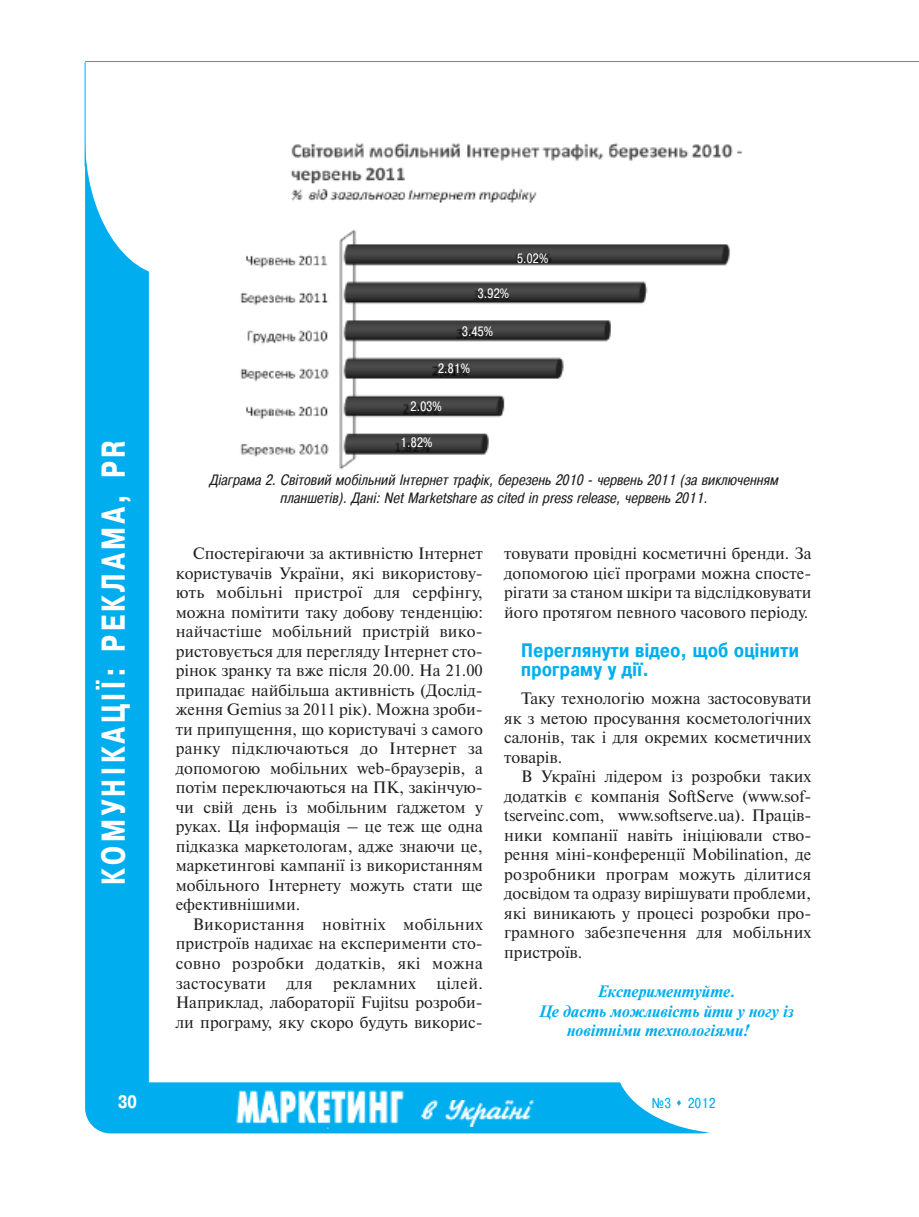
<style>
.page{position:relative;width:919px;height:1217px;background:#fff}
.page>*{position:absolute;margin:0;border:0;box-sizing:border-box;transform-origin:0 0}
.t1{font:700 33px "Pragmatica Cond C";letter-spacing:.13em;color:#fff;scale:.9 1}
.t2{font:700 19.5px/19.5px "Pragmatica Cond C";letter-spacing:.02em;color:#00aeef}
.t3{font:700 18px "Pragmatica Cond C";color:#fff}
.t4{font:16.5px/19.5px "Newton C";color:#231f20;text-align:justify}
.t5{font:italic 700 16.5px "Newton C";color:#00aeef}
.t6{font:italic 15px/18px "Pragmatica Cond C";letter-spacing:.02em;color:#231f20;text-align:center}
.t7{font:14.25px "Pragmatica Cond C";color:#00aeef}
.t8{font:13.5px "Pragmatica Cond C";letter-spacing:.015em;color:#fff}
</style>
<div class="page">
<div style="left:85px;top:112px;width:64px;height:1019px;background:#00aeef;border-radius:32px"></div>
<div style="left:85px;top:1082px;width:642px;height:51px;background:#00aeef;border-radius:26px"></div>
<img style="left:236px;top:1090px;width:169px;height:38px">
<img style="left:421px;top:1100px;width:112px;height:26px">
<div style="left:85px;top:0;width:172px;height:276px;background:#fff;border-radius:50%"></div>
<div style="left:615px;top:991px;width:226px;height:142px;background:#fff;border-radius:50%"></div>
<hr style="left:85px;top:62px;width:1px;height:104px;background:#00aeef">
<hr style="left:85px;top:61px;width:833px;height:1px;background:#00aeef">
<img style="left:240px;top:142px;width:502px;height:328px">
<h1 class="t1" style="left:94px;top:884px;width:495px;rotate:-90deg">КОМУНІКАЦІЇ: РЕКЛАМА, PR</h1>
<p class="t8" style="left:517px;top:250px;width:33px">5.02%</p>
<p class="t8" style="left:478px;top:285px;width:33px">3.92%</p>
<p class="t8" style="left:462px;top:323px;width:33px">3.45%</p>
<p class="t8" style="left:438px;top:360px;width:33px">2.81%</p>
<p class="t8" style="left:410px;top:399px;width:33px">2.03%</p>
<p class="t8" style="left:400px;top:435px;width:33px">1.82%</p>
<p class="t6" style="left:209px;top:470px;width:572px">Діаграма 2. Світовий мобільний Інтернет трафік, березень 2010 - червень 2011 (за виключенням планшетів). Дані: Net Marketshare as cited in press release, червень 2011.</p>
<p class="t4" style="left:176px;top:543px;width:309px;text-indent:17px">Спостерігаючи за активністю Інтернет користувачів України, які використову&shy;ють мобільні пристрої для серфінгу, можна помітити таку добову тенденцію: найчастіше мобільний пристрій вико&shy;ристовується для перегляду Інтернет сто&shy;рінок зранку та вже після 20.00. На 21.00 припадає найбільша активність (Дослід&shy;ження Gemius за 2011 рік). Можна зроби&shy;ти припущення, що користувачі з самого ранку підключаються до Інтернет за допомогою мобільних web-браузерів, а потім переключаються на ПК, закінчую&shy;чи свій день із мобільним ґаджетом у руках. Ця інформація – це теж ще одна підказка маркетологам, адже знаючи це, маркетингові кампанії із використанням мобільного Інтернету можуть стати ще ефективнішими.</p>
<p class="t4" style="left:176px;top:914px;width:309px;text-indent:17px">Використання новітніх мобільних пристроїв надихає на експерименти сто&shy;совно розробки додатків, які можна застосувати для рекламних цілей.<br>Наприклад, лабораторії Fujitsu розроби&shy;ли програму, яку скоро будуть викорис-</p>
<p class="t4" style="left:504px;top:543px;width:309px">товувати провідні косметичні бренди. За допомогою цієї програми можна спосте&shy;рігати за станом шкіри та відслідковувати його протягом певного часового періоду.</p>
<p class="t2" style="left:521px;top:640px;width:279px">Переглянути відео, щоб оцінити програму у дії.</p>
<p class="t4" style="left:504px;top:688px;width:309px;text-indent:17px">Таку технологію можна застосовувати як з метою просування косметологічних салонів, так і для окремих косметичних товарів.</p>
<p class="t4" style="left:504px;top:766px;width:309px;text-indent:17px">В Україні лідером із розробки таких додатків є компанія SoftServe (www.sof&shy;tserveinc.com, www.softserve.ua). Праців&shy;ники компанії навіть ініціювали ство&shy;рення міні-конференції Mobilination, де розробники програм можуть ділитися досвідом та одразу вирішувати проблеми, які виникають у процесі розробки про&shy;грамного забезпечення для мобільних пристроїв.</p>
<p class="t5" style="left:597px;top:981px;width:139px">Експериментуйте.</p>
<p class="t5" style="left:538px;top:1000px;width:256px">Це дасть можливість йти у ногу із</p>
<p class="t5" style="left:567px;top:1020px;width:183px">новітніми технологіями!</p>
<p class="t3" style="left:118px;top:1090px;width:20px">30</p>
<p class="t7" style="left:652px;top:1093px;width:65px">№3 ▲ 2012</p>
</div>
